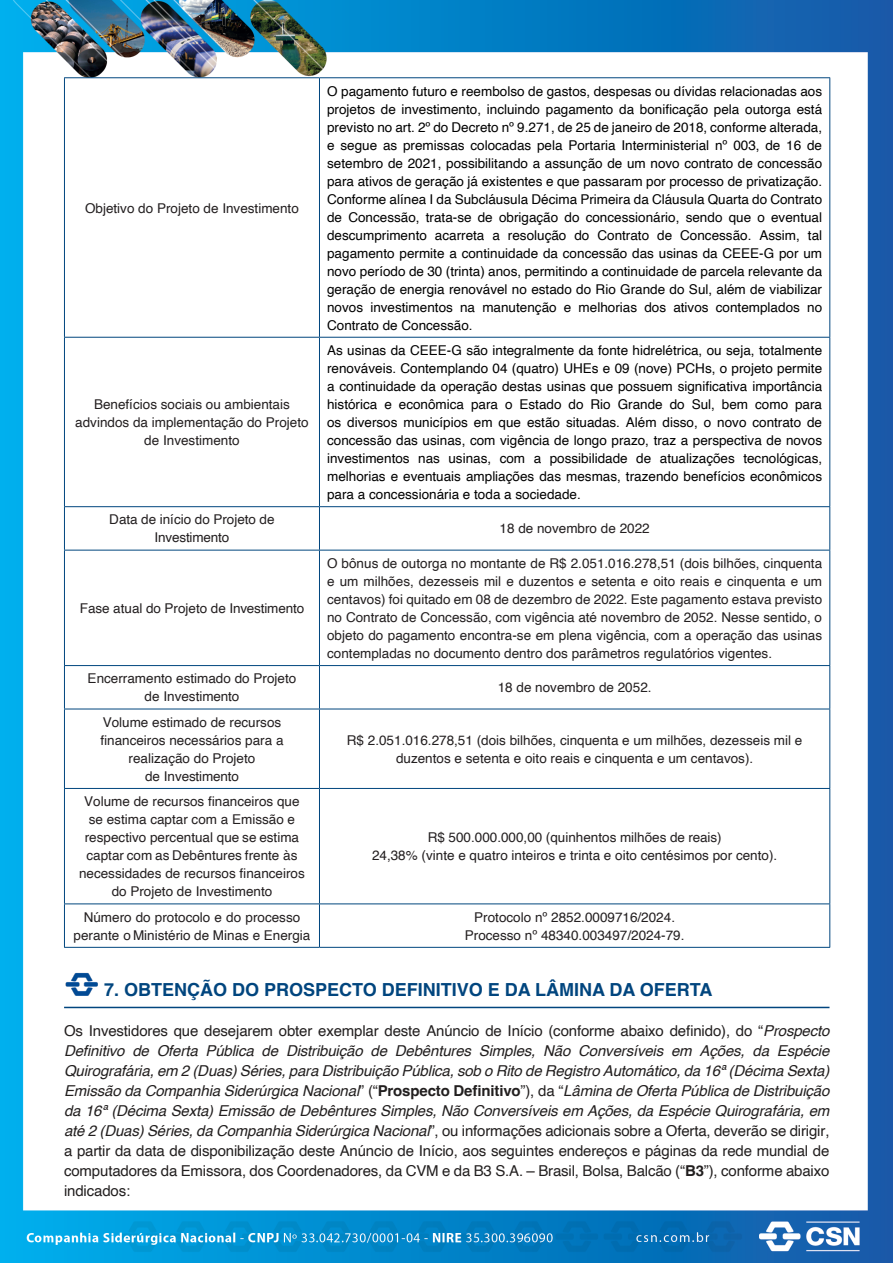
<style>
.page{position:relative;width:893px;height:1263px;background:#fff}
.page>*{position:absolute;margin:0;border:0;box-sizing:border-box;transform-origin:0 0}
.t1{font:700 18px "Helvetica";color:#01457e}
.t2{font:italic 15px/20px "Helvetica";letter-spacing:-.01em;color:#221f1f;text-align:justify}
.t3{font:13.5px/18px "Helvetica";color:#000;text-align:justify}
.t4{font:13.5px/18px "Helvetica";color:#231f20;text-align:center}
.s1{font-style:normal}
.s2{font-weight:700;font-style:normal}
</style>
<div class="page">
<img style="left:0;top:0;width:893px;height:1263px">
<hr style="left:64px;top:1007px;width:765px;height:1px;background:#01457e">
<hr style="left:64px;top:77px;width:255px;height:1px;background:#00467e">
<hr style="left:64px;top:78px;width:1px;height:259px;background:#00467e">
<hr style="left:319px;top:77px;width:511px;height:1px;background:#00467e">
<hr style="left:319px;top:78px;width:1px;height:259px;background:#00467e">
<hr style="left:829px;top:78px;width:1px;height:259px;background:#00467e">
<hr style="left:64px;top:337px;width:255px;height:1px;background:#00467e">
<hr style="left:64px;top:338px;width:1px;height:168px;background:#00467e">
<hr style="left:319px;top:337px;width:511px;height:1px;background:#00467e">
<hr style="left:319px;top:338px;width:1px;height:168px;background:#00467e">
<hr style="left:829px;top:338px;width:1px;height:168px;background:#00467e">
<hr style="left:64px;top:506px;width:255px;height:1px;background:#00467e">
<hr style="left:64px;top:507px;width:1px;height:43px;background:#00467e">
<hr style="left:319px;top:506px;width:511px;height:1px;background:#00467e">
<hr style="left:319px;top:507px;width:1px;height:43px;background:#00467e">
<hr style="left:829px;top:507px;width:1px;height:43px;background:#00467e">
<hr style="left:64px;top:550px;width:255px;height:1px;background:#00467e">
<hr style="left:64px;top:550px;width:1px;height:115px;background:#00467e">
<hr style="left:319px;top:550px;width:511px;height:1px;background:#00467e">
<hr style="left:319px;top:550px;width:1px;height:115px;background:#00467e">
<hr style="left:829px;top:550px;width:1px;height:115px;background:#00467e">
<hr style="left:64px;top:665px;width:255px;height:1px;background:#00467e">
<hr style="left:64px;top:666px;width:1px;height:43px;background:#00467e">
<hr style="left:319px;top:665px;width:511px;height:1px;background:#00467e">
<hr style="left:319px;top:666px;width:1px;height:43px;background:#00467e">
<hr style="left:829px;top:666px;width:1px;height:43px;background:#00467e">
<hr style="left:64px;top:709px;width:255px;height:1px;background:#00467e">
<hr style="left:64px;top:709px;width:1px;height:79px;background:#00467e">
<hr style="left:319px;top:709px;width:511px;height:1px;background:#00467e">
<hr style="left:319px;top:709px;width:1px;height:79px;background:#00467e">
<hr style="left:829px;top:709px;width:1px;height:79px;background:#00467e">
<hr style="left:64px;top:788px;width:255px;height:1px;background:#00467e">
<hr style="left:64px;top:789px;width:1px;height:114px;background:#00467e">
<hr style="left:319px;top:788px;width:511px;height:1px;background:#00467e">
<hr style="left:319px;top:789px;width:1px;height:114px;background:#00467e">
<hr style="left:829px;top:789px;width:1px;height:114px;background:#00467e">
<hr style="left:64px;top:903px;width:255px;height:1px;background:#00467e">
<hr style="left:64px;top:904px;width:1px;height:43px;background:#00467e">
<hr style="left:319px;top:903px;width:511px;height:1px;background:#00467e">
<hr style="left:319px;top:904px;width:1px;height:43px;background:#00467e">
<hr style="left:829px;top:904px;width:1px;height:43px;background:#00467e">
<hr style="left:64px;top:947px;width:255px;height:1px;background:#00467e">
<hr style="left:319px;top:947px;width:511px;height:1px;background:#00467e">
<img style="left:64px;top:970px;width:35px;height:26px">
<p class="t4" style="left:85px;top:199px;width:215px">Objetivo do Projeto de Investimento</p>
<p class="t4" style="left:75px;top:396px;width:235px">Benefícios sociais ou ambientais advindos da implementação do Projeto de Investimento</p>
<p class="t3" style="left:327px;top:82px;width:496px">O pagamento futuro e reembolso de gastos, despesas ou dívidas relacionadas aos projetos de investimento, incluindo pagamento da bonificação pela outorga está previsto no art. 2º do Decreto nº 9.271, de 25 de janeiro de 2018, conforme alterada, e segue as premissas colocadas pela Portaria Interministerial nº 003, de 16 de setembro de 2021, possibilitando a assunção de um novo contrato de concessão para ativos de geração já existentes e que passaram por processo de privatização.<br>Conforme alínea I da Subcláusula Décima Primeira da Cláusula Quarta do Contrato de Concessão, trata-se de obrigação do concessionário, sendo que o eventual descumprimento acarreta a resolução do Contrato de Concessão. Assim, tal pagamento permite a continuidade da concessão das usinas da CEEE-G por um novo período de 30 (trinta) anos, permitindo a continuidade de parcela relevante da geração de energia renovável no estado do Rio Grande do Sul, além de viabilizar novos investimentos na manutenção e melhorias dos ativos contemplados no Contrato de Concessão.</p>
<p class="t3" style="left:327px;top:342px;width:496px">As usinas da CEEE-G são integralmente da fonte hidrelétrica, ou seja, totalmente renováveis. Contemplando 04 (quatro) UHEs e 09 (nove) PCHs, o projeto permite a continuidade da operação destas usinas que possuem significativa importância histórica e econômica para o Estado do Rio Grande do Sul, bem como para os diversos municípios em que estão situadas. Além disso, o novo contrato de concessão das usinas, com vigência de longo prazo, traz a perspectiva de novos investimentos nas usinas, com a possibilidade de atualizações tecnológicas, melhorias e eventuais ampliações das mesmas, trazendo benefícios econômicos para a concessionária e toda a sociedade.</p>
<p class="t4" style="left:109px;top:511px;width:167px">Data de início do Projeto de<br>Investimento</p>
<p class="t4" style="left:500px;top:520px;width:152px">18 de novembro de 2022</p>
<p class="t4" style="left:80px;top:599px;width:226px">Fase atual do Projeto de Investimento</p>
<p class="t4" style="left:327px;top:554px;width:497px;text-align:justify">O bônus de outorga no montante de R$ 2.051.016.278,51 (dois bilhões, cinquenta e um milhões, dezesseis mil e duzentos e setenta e oito reais e cinquenta e um centavos) foi quitado em 08 de dezembro de 2022. Este pagamento estava previsto no Contrato de Concessão, com vigência até novembro de 2052. Nesse sentido, o objeto do pagamento encontra-se em plena vigência, com a operação das usinas contempladas no documento dentro dos parâmetros regulatórios vigentes.</p>
<p class="t4" style="left:88px;top:670px;width:210px">Encerramento estimado do Projeto de Investimento</p>
<p class="t4" style="left:498px;top:679px;width:155px">18 de novembro de 2052.</p>
<p class="t4" style="left:100px;top:713px;width:185px">Volume estimado de recursos financeiros necessários para a realização do Projeto<br>de Investimento</p>
<p class="t4" style="left:347px;top:731px;width:457px">R$ 2.051.016.278,51 (dois bilhões, cinquenta e um milhões, dezesseis mil e duzentos e setenta e oito reais e cinquenta e um centavos).</p>
<p class="t4" style="left:79px;top:793px;width:227px">Volume de recursos financeiros que se estima captar com a Emissão e respectivo percentual que se estima captar com as Debêntures frente às necessidades de recursos financeiros do Projeto de Investimento</p>
<p class="t4" style="left:372px;top:829px;width:407px">R$ 500.000.000,00 (quinhentos milhões de reais)<br>24,38% (vinte e quatro inteiros e trinta e oito centésimos por cento).</p>
<p class="t4" style="left:74px;top:908px;width:238px">Número do protocolo e do processo perante o Ministério de Minas e Energia</p>
<p class="t4" style="left:465px;top:908px;width:221px">Protocolo nº 2852.0009716/2024.<br>Processo nº 48340.003497/2024-79.</p>
<h4 class="t1" style="left:104px;top:979px;width:610px">7. OBTENÇÃO DO PROSPECTO DEFINITIVO E DA LÂMINA DA OFERTA</h4>
<p class="t2" style="left:64px;top:1021px;width:767px"><span class="s1">Os Investidores que desejarem obter exemplar deste Anúncio de Início (conforme abaixo definido), do “</span>Prospecto Definitivo de Oferta Pública de Distribuição de Debêntures Simples, Não Conversíveis em Ações, da Espécie Quirografária, em 2 (Duas) Séries, para Distribuição Pública, sob o Rito de Registro Automático, da 16ª (Décima Sexta)<br>Emissão da Companhia Siderúrgica Nacional<span class="s1">” (“</span><span class="s2">Prospecto Definitivo</span><span class="s1">”), da “</span>Lâmina de Oferta Pública de Distribuição da 16ª (Décima Sexta) Emissão de Debêntures Simples, Não Conversíveis em Ações, da Espécie Quirografária, em até 2 (Duas) Séries, da Companhia Siderúrgica Nacional<span class="s1">”, ou informações adicionais sobre a Oferta, deverão se dirigir, a partir da data de disponibilização deste Anúncio de Início, aos seguintes endereços e páginas da rede mundial de computadores da Emissora, dos Coordenadores, da CVM e da B3 S.A. – Brasil, Bolsa, Balcão (“</span><span class="s2">B3</span><span class="s1">”), conforme abaixo indicados:</span></p>
</div>
